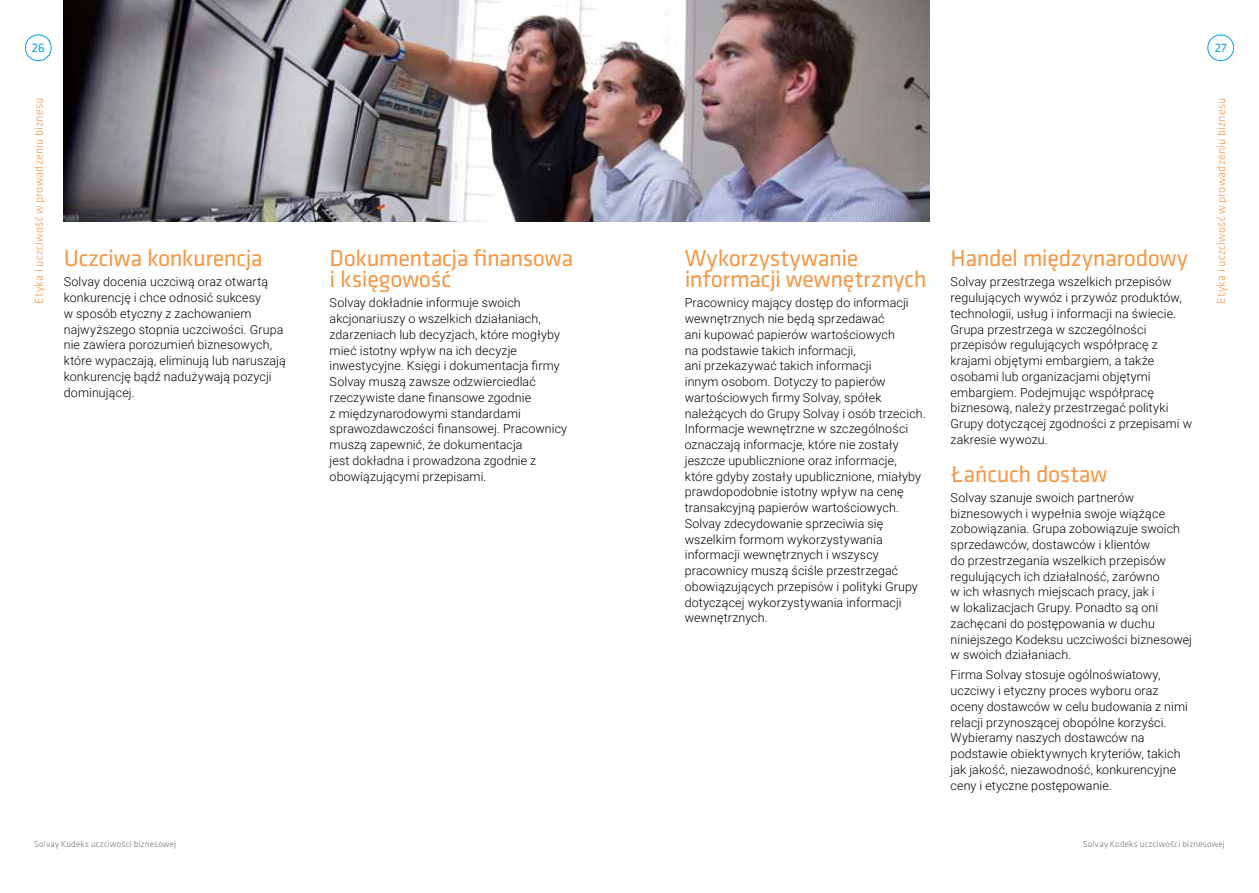
<style>
.page{position:relative;width:1259px;height:893px;background:#fff}
.page>*{position:absolute;margin:0;border:0;box-sizing:border-box;transform-origin:0 0}
.t1{font:24px/21px "Klavika";letter-spacing:-.01em;color:#f49948}
.t2{font:12.75px "Klavika";color:#009fe3}
.t3{font:300 12.45px/15.8px "Roboto";letter-spacing:.01em;color:#000}
.t4{font:300 12px "Klavika";letter-spacing:.015em;color:#f49948}
.t5{font:300 9px "Klavika";letter-spacing:.025em;color:#706f6f}
</style>
<div class="page">
<div style="left:25px;top:35px;width:26px;height:26px;border:1px solid #009fe3;border-radius:50%"></div>
<div style="left:1207px;top:35px;width:26px;height:26px;border:1px solid #009fe3;border-radius:50%"></div>
<img style="left:64px;top:0;width:865px;height:221px">
<p class="t2" style="left:32px;top:41px;width:14px">26</p>
<p class="t2" style="left:1214px;top:41px;width:13px">27</p>
<p class="t4" style="left:32px;top:304px;width:207px;rotate:-90deg">Etyka i uczciwość w prowadzeniu biznesu</p>
<p class="t4" style="left:1214px;top:304px;width:207px;rotate:-90deg">Etyka i uczciwość w prowadzeniu biznesu</p>
<h1 class="t1" style="left:330px;top:248px;width:245px">Dokumentacja finansowa i księgowość</h1>
<p class="t3" style="left:330px;top:295px;width:239px">Solvay dokładnie informuje swoich akcjonariuszy o wszelkich działaniach, zdarzeniach lub decyzjach, które mogłyby mieć istotny wpływ na ich decyzje inwestycyjne. Księgi i dokumentacja firmy Solvay muszą zawsze odzwierciedlać rzeczywiste dane finansowe zgodnie<br>z międzynarodowymi standardami sprawozdawczości finansowej. Pracownicy muszą zapewnić, że dokumentacja<br>jest dokładna i prowadzona zgodnie z obowiązującymi przepisami.</p>
<h1 class="t1" style="left:64px;top:248px;width:200px">Uczciwa konkurencja</h1>
<p class="t3" style="left:64px;top:274px;width:224px">Solvay docenia uczciwą oraz otwartą konkurencję i chce odnosić sukcesy<br>w sposób etyczny z zachowaniem najwyższego stopnia uczciwości. Grupa nie zawiera porozumień biznesowych, które wypaczają, eliminują lub naruszają konkurencję bądź nadużywają pozycji dominującej.</p>
<h1 class="t1" style="left:685px;top:248px;width:243px">Wykorzystywanie informacji wewnętrznych</h1>
<p class="t3" style="left:685px;top:295px;width:243px">Pracownicy mający dostęp do informacji wewnętrznych nie będą sprzedawać<br>ani kupować papierów wartościowych<br>na podstawie takich informacji,<br>ani przekazywać takich informacji<br>innym osobom. Dotyczy to papierów wartościowych firmy Solvay, spółek należących do Grupy Solvay i osób trzecich.<br>Informacje wewnętrzne w szczególności oznaczają informacje, które nie zostały jeszcze upublicznione oraz informacje, które gdyby zostały upublicznione, miałyby prawdopodobnie istotny wpływ na cenę transakcyjną papierów wartościowych.<br>Solvay zdecydowanie sprzeciwia się wszelkim formom wykorzystywania informacji wewnętrznych i wszyscy pracownicy muszą ściśle przestrzegać obowiązujących przepisów i polityki Grupy dotyczącej wykorzystywania informacji wewnętrznych.</p>
<h1 class="t1" style="left:950px;top:248px;width:239px">Handel międzynarodowy</h1>
<p class="t3" style="left:950px;top:274px;width:243px">Solvay przestrzega wszelkich przepisów regulujących wywóz i przywóz produktów, technologii, usług i informacji na świecie.<br>Grupa przestrzega w szczególności przepisów regulujących współpracę z krajami objętymi embargiem, a także osobami lub organizacjami objętymi embargiem. Podejmując współpracę biznesową, należy przestrzegać polityki Grupy dotyczącej zgodności z przepisami w zakresie wywozu.</p>
<h1 class="t1" style="left:950px;top:464px;width:158px">Łańcuch dostaw</h1>
<p class="t3" style="left:950px;top:489px;width:243px">Solvay szanuje swoich partnerów biznesowych i wypełnia swoje wiążące zobowiązania. Grupa zobowiązuje swoich sprzedawców, dostawców i klientów<br>do przestrzegania wszelkich przepisów regulujących ich działalność, zarówno<br>w ich własnych miejscach pracy, jak i<br>w lokalizacjach Grupy. Ponadto są oni zachęcani do postępowania w duchu niniejszego Kodeksu uczciwości biznesowej w swoich działaniach.</p>
<p class="t3" style="left:950px;top:667px;width:239px">Firma Solvay stosuje ogólnoświatowy, uczciwy i etyczny proces wyboru oraz oceny dostawców w celu budowania z nimi relacji przynoszącej obopólne korzyści.<br>Wybieramy naszych dostawców na podstawie obiektywnych kryteriów, takich jak jakość, niezawodność, konkurencyjne ceny i etyczne postępowanie.</p>
<p class="t5" style="left:34px;top:839px;width:144px">Solvay Kodeks uczciwości biznesowej</p>
<p class="t5" style="left:1082px;top:839px;width:144px">Solvay Kodeks uczciwości biznesowej</p>
</div>
